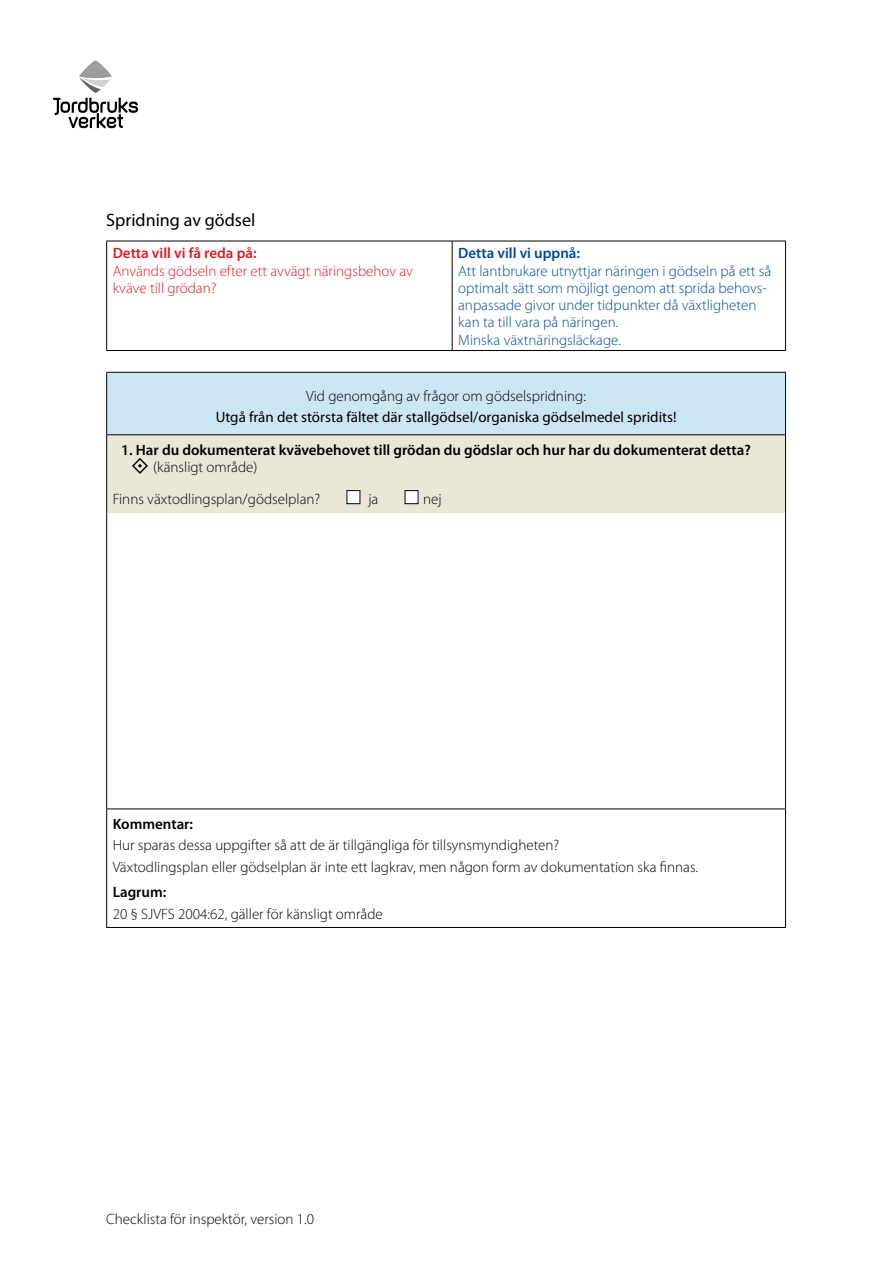
<style>
.page{position:relative;width:893px;height:1263px;background:#fff}
.page>*{position:absolute;margin:0;border:0;box-sizing:border-box;transform-origin:0 0}
.t1{font:18px "Myriad Pro";color:#000}
.t2{font:300 15px/32.2px "Myriad Pro";color:#000}
.t3{font:300 15px/17.2px "Myriad Pro";color:#004a99}
.t4{font:600 15px "Myriad Pro";color:#000}
.t5{font:15px "Myriad Pro";color:#000}
.t6{font:300 15px/17.2px "Myriad Pro";color:#e31b20}
.t7{font:600 15px "Myriad Pro";color:#e31b20}
.t8{font:600 15px "Myriad Pro";color:#004a99}
</style>
<div class="page">
<svg style="left:53px;top:60px;width:85px;height:68px"></svg>
<hr style="left:106px;top:241px;width:346px;height:1px;background:#000">
<hr style="left:106px;top:241px;width:1px;height:109px;background:#000">
<hr style="left:452px;top:241px;width:334px;height:1px;background:#000">
<hr style="left:452px;top:241px;width:1px;height:109px;background:#000">
<hr style="left:785px;top:241px;width:1px;height:109px;background:#000">
<hr style="left:106px;top:350px;width:346px;height:1px;background:#000">
<hr style="left:452px;top:350px;width:334px;height:1px;background:#000">
<div style="left:107px;top:372px;width:678px;height:63px;background:#cce6f6"></div>
<div style="left:107px;top:435px;width:678px;height:78px;background:#ebe7d7"></div>
<hr style="left:106px;top:372px;width:680px;height:1px;background:#000">
<hr style="left:106px;top:373px;width:1px;height:61px;background:#000">
<hr style="left:785px;top:373px;width:1px;height:61px;background:#000">
<hr style="left:106px;top:434px;width:680px;height:1px;background:#000">
<hr style="left:106px;top:435px;width:1px;height:78px;background:#000">
<hr style="left:785px;top:435px;width:1px;height:78px;background:#000">
<hr style="left:106px;top:513px;width:1px;height:295px;background:#000">
<hr style="left:785px;top:513px;width:1px;height:295px;background:#000">
<hr style="left:106px;top:808px;width:680px;height:1px;background:#000">
<hr style="left:106px;top:809px;width:1px;height:118px;background:#000">
<hr style="left:785px;top:809px;width:1px;height:118px;background:#000">
<hr style="left:106px;top:927px;width:680px;height:1px;background:#000">
<div style="left:347px;top:491px;width:13px;height:13px;background:#fff"></div>
<div style="left:346px;top:490px;width:14px;height:14px;border:1px solid #000"></div>
<div style="left:405px;top:491px;width:13px;height:13px;background:#fff"></div>
<div style="left:405px;top:490px;width:13px;height:14px;border:1px solid #000"></div>
<p class="t1" style="left:106px;top:209px;width:151px">Spridning av gödsel</p>
<p class="t7" style="left:113px;top:244px;width:145px">Detta vill vi få reda på:</p>
<p class="t6" style="left:113px;top:262px;width:302px">Används gödseln efter ett avvägt näringsbehov av kväve till grödan?</p>
<p class="t8" style="left:458px;top:244px;width:123px">Detta vill vi uppnå:</p>
<p class="t3" style="left:458px;top:262px;width:315px">Att lantbrukare utnyttjar näringen i gödseln på ett så optimalt sätt som möjligt genom att sprida behovs&shy;anpassade givor under tidpunkter då växtligheten kan ta till vara på näringen.<br>Minska växtnäringsläckage.</p>
<p class="t2" style="left:306px;top:379px;width:281px">Vid genomgång av frågor om gödselspridning:</p>
<p class="t5" style="left:216px;top:408px;width:462px">Utgå från det största fältet där stallgödsel/organiska gödselmedel spridits!</p>
<p class="t4" style="left:121px;top:440px;width:631px">1. Har du dokumenterat kvävebehovet till grödan du gödslar och hur har du dokumenterat detta?</p>
<p class="t2" style="left:113px;top:450px;width:209px;text-indent:40px">(känsligt område)<br>Finns växtodlingsplan/gödselplan?</p>
<p class="t2" style="left:368px;top:483px;width:12px">ja</p>
<p class="t2" style="left:423px;top:483px;width:20px">nej</p>
<p class="t4" style="left:113px;top:814px;width:82px">Kommentar:</p>
<p class="t2" style="left:113px;top:834px;width:587px;line-height:21.5px">Hur sparas dessa uppgifter så att de är tillgängliga för tillsynsmyndigheten?<br>Växtodlingsplan eller gödselplan är inte ett lagkrav, men någon form av dokumentation ska finnas.</p>
<p class="t4" style="left:113px;top:883px;width:55px">Lagrum:</p>
<p class="t2" style="left:113px;top:898px;width:272px">20 § SJVFS 2004:62, gäller för känsligt område</p>
<p class="t2" style="left:106px;top:1203px;width:209px">Checklista för inspektör, version 1.0</p>
</div>
